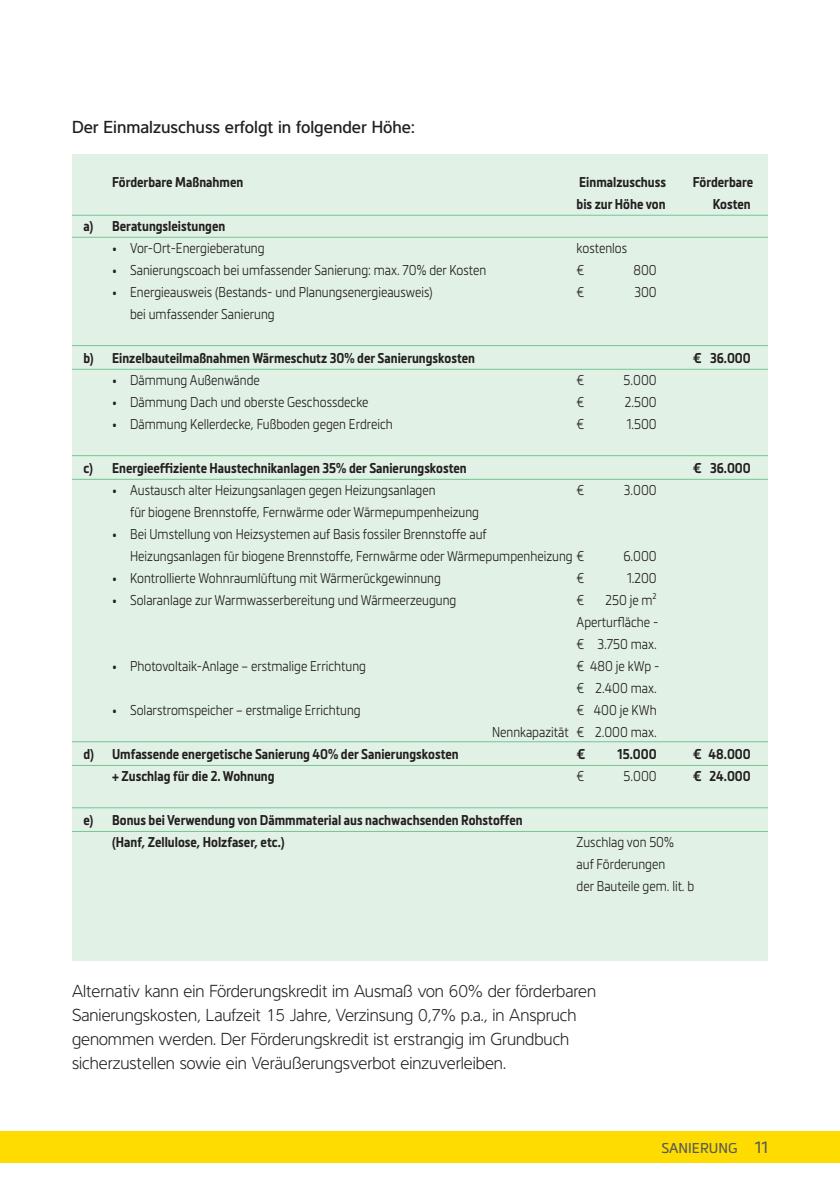
<style>
.page{position:relative;width:840px;height:1191px;background:#fff}
.page>*{position:absolute;margin:0;border:0;box-sizing:border-box;transform-origin:0 0}
.Fließtext{font:300 18px/24px "Interval Pro";color:#231f20;scale:.95 1}
.Fließtext-2{font:500 18px "Interval Pro";color:#231f20;scale:.95 1}
.Fließtext-3{font:300 14px "Metronic Land Kaernten";color:#231f20;scale:.85 1}
.Fließtext-4{font:700 14px "Metronic Land Kaernten";color:#231f20;scale:.85 1}
.t1{font:14px "Metronic Land Kaernten";color:#57585a}
.s1{font-size:16px}
</style>
<div class="page">
<div style="left:0;top:1130px;width:839px;height:32px;background:#ffdc01"></div>
<div style="left:72px;top:154px;width:695px;height:807px;background:#e1f1e5"></div>
<hr style="left:72px;top:215px;width:695px;height:1px;background:#75c695">
<hr style="left:72px;top:237px;width:695px;height:1px;background:#75c695">
<hr style="left:72px;top:345px;width:695px;height:1px;background:#75c695">
<hr style="left:72px;top:369px;width:695px;height:1px;background:#75c695">
<hr style="left:72px;top:455px;width:695px;height:1px;background:#75c695">
<hr style="left:72px;top:479px;width:695px;height:1px;background:#75c695">
<hr style="left:72px;top:741px;width:695px;height:1px;background:#75c695">
<hr style="left:72px;top:765px;width:695px;height:1px;background:#75c695">
<hr style="left:72px;top:807px;width:695px;height:1px;background:#75c695">
<hr style="left:72px;top:831px;width:695px;height:1px;background:#75c695">
<p class="Fließtext-2" style="left:72px;top:113px;width:362px">Der Einmalzuschuss erfolgt in folgender Höhe:</p>
<p class="Fließtext-4" style="left:112px;top:173px;width:156px">Förderbare Maßnahmen</p>
<p class="Fließtext-4" style="left:579px;top:173px;width:103px">Einmalzuschuss</p>
<p class="Fließtext-4" style="left:692px;top:173px;width:73px">Förderbare</p>
<p class="Fließtext-4" style="left:576px;top:195px;width:106px">bis zur Höhe von</p>
<p class="Fließtext-4" style="left:712px;top:195px;width:46px">Kosten</p>
<p class="Fließtext-4" style="left:83px;top:217px;width:168px">a) Beratungsleistungen</p>
<p class="Fließtext-3" style="left:112px;top:239px;width:181px">• Vor-Ort-Energieberatung</p>
<p class="Fließtext-3" style="left:576px;top:239px;width:61px">kostenlos</p>
<p class="Fließtext-3" style="left:112px;top:261px;width:441px">• Sanierungscoach bei umfassender Sanierung: max. 70% der Kosten</p>
<p class="Fließtext-3" style="left:576px;top:261px;width:11px">€</p>
<p class="Fließtext-3" style="left:633px;top:261px;width:29px">800</p>
<p class="Fließtext-3" style="left:112px;top:283px;width:378px">• Energieausweis (Bestands- und Planungsenergieausweis)</p>
<p class="Fließtext-3" style="left:576px;top:283px;width:11px">€</p>
<p class="Fließtext-3" style="left:634px;top:283px;width:28px">300</p>
<p class="Fließtext-3" style="left:130px;top:305px;width:171px">bei umfassender Sanierung</p>
<p class="Fließtext-4" style="left:83px;top:349px;width:462px">b) Einzelbauteilmaßnahmen Wärmeschutz 30% der Sanierungskosten</p>
<p class="Fließtext-4" style="left:692px;top:349px;width:70px">€ 36.000</p>
<p class="Fließtext-3" style="left:112px;top:371px;width:175px">• Dämmung Außenwände</p>
<p class="Fließtext-3" style="left:576px;top:371px;width:11px">€</p>
<p class="Fließtext-3" style="left:623px;top:371px;width:40px">5.000</p>
<p class="Fließtext-3" style="left:112px;top:393px;width:303px">• Dämmung Dach und oberste Geschossdecke</p>
<p class="Fließtext-3" style="left:576px;top:393px;width:11px">€</p>
<p class="Fließtext-3" style="left:624px;top:393px;width:39px">2.500</p>
<p class="Fließtext-3" style="left:112px;top:415px;width:332px">• Dämmung Kellerdecke, Fußboden gegen Erdreich</p>
<p class="Fließtext-3" style="left:576px;top:415px;width:11px">€</p>
<p class="Fließtext-3" style="left:626px;top:415px;width:37px">1.500</p>
<p class="Fließtext-4" style="left:83px;top:459px;width:452px">c) Energieeffiziente Haustechnikanlagen 35% der Sanierungskosten</p>
<p class="Fließtext-4" style="left:692px;top:459px;width:70px">€ 36.000</p>
<p class="Fließtext-3" style="left:112px;top:481px;width:382px">• Austausch alter Heizungsanlagen gegen Heizungsanlagen</p>
<p class="Fließtext-3" style="left:576px;top:481px;width:11px">€</p>
<p class="Fließtext-3" style="left:623px;top:481px;width:40px">3.000</p>
<p class="Fließtext-3" style="left:130px;top:503px;width:412px">für biogene Brennstoffe, Fernwärme oder Wärmepumpenheizung</p>
<p class="Fließtext-3" style="left:112px;top:525px;width:442px">• Bei Umstellung von Heizsystemen auf Basis fossiler Brennstoffe auf</p>
<p class="Fließtext-3" style="left:130px;top:547px;width:535px">Heizungsanlagen für biogene Brennstoffe, Fernwärme oder Wärmepumpenheizung €</p>
<p class="Fließtext-3" style="left:623px;top:547px;width:41px">6.000</p>
<p class="Fließtext-3" style="left:112px;top:569px;width:388px">• Kontrollierte Wohnraumlüftung mit Wärmerückgewinnung</p>
<p class="Fließtext-3" style="left:576px;top:569px;width:11px">€</p>
<p class="Fließtext-3" style="left:626px;top:569px;width:36px">1.200</p>
<p class="Fließtext-3" style="left:112px;top:591px;width:406px">• Solaranlage zur Warmwasserbereitung und Wärmeerzeugung</p>
<p class="Fließtext-3" style="left:576px;top:591px;width:11px">€</p>
<p class="Fließtext-3" style="left:605px;top:591px;width:62px">250 je m²</p>
<p class="Fließtext-3" style="left:576px;top:613px;width:97px">Aperturfläche -</p>
<p class="Fließtext-3" style="left:576px;top:635px;width:96px">€ 3.750 max.</p>
<p class="Fließtext-3" style="left:112px;top:657px;width:300px">• Photovoltaik-Anlage – erstmalige Errichtung</p>
<p class="Fließtext-3" style="left:576px;top:657px;width:99px">€ 480 je kWp -</p>
<p class="Fließtext-3" style="left:576px;top:679px;width:96px">€ 2.400 max.</p>
<p class="Fließtext-3" style="left:112px;top:701px;width:294px">• Solarstromspeicher – erstmalige Errichtung</p>
<p class="Fließtext-3" style="left:576px;top:701px;width:96px">€ 400 je KWh</p>
<p class="Fließtext-3" style="left:492px;top:723px;width:195px">Nennkapazität € 2.000 max.</p>
<p class="Fließtext-4" style="left:83px;top:745px;width:443px">d) Umfassende energetische Sanierung 40% der Sanierungskosten</p>
<p class="Fließtext-4" style="left:576px;top:745px;width:12px">€</p>
<p class="Fließtext-4" style="left:617px;top:745px;width:47px">15.000</p>
<p class="Fließtext-4" style="left:692px;top:745px;width:70px">€ 48.000</p>
<p class="Fließtext-4" style="left:112px;top:767px;width:192px">+ Zuschlag für die 2. Wohnung</p>
<p class="Fließtext-3" style="left:576px;top:767px;width:11px">€</p>
<p class="Fließtext-3" style="left:623px;top:767px;width:40px">5.000</p>
<p class="Fließtext-4" style="left:692px;top:767px;width:70px">€ 24.000</p>
<p class="Fließtext-4" style="left:83px;top:811px;width:518px">e) Bonus bei Verwendung von Dämmmaterial aus nachwachsenden Rohstoffen</p>
<p class="Fließtext-4" style="left:112px;top:833px;width:204px">(Hanf, Zellulose, Holzfaser, etc.)</p>
<p class="Fließtext-3" style="left:576px;top:833px;width:116px">Zuschlag von 50%</p>
<p class="Fließtext-3" style="left:576px;top:855px;width:106px">auf Förderungen</p>
<p class="Fließtext-3" style="left:576px;top:877px;width:140px">der Bauteile gem. lit. b</p>
<p class="Fließtext" style="left:72px;top:977px;width:553px">Alternativ kann ein Förderungskredit im Ausmaß von 60% der förderbaren Sanierungskosten, Laufzeit 15 Jahre, Verzinsung 0,7% p.a., in Anspruch genommen werden. Der Förderungskredit ist erstrangig im Grundbuch sicherzustellen sowie ein Veräußerungsverbot einzuverleiben.</p>
<p class="t1" style="left:661px;top:1137px;width:108px">SANIERUNG <span class="s1">11</span></p>
</div>
